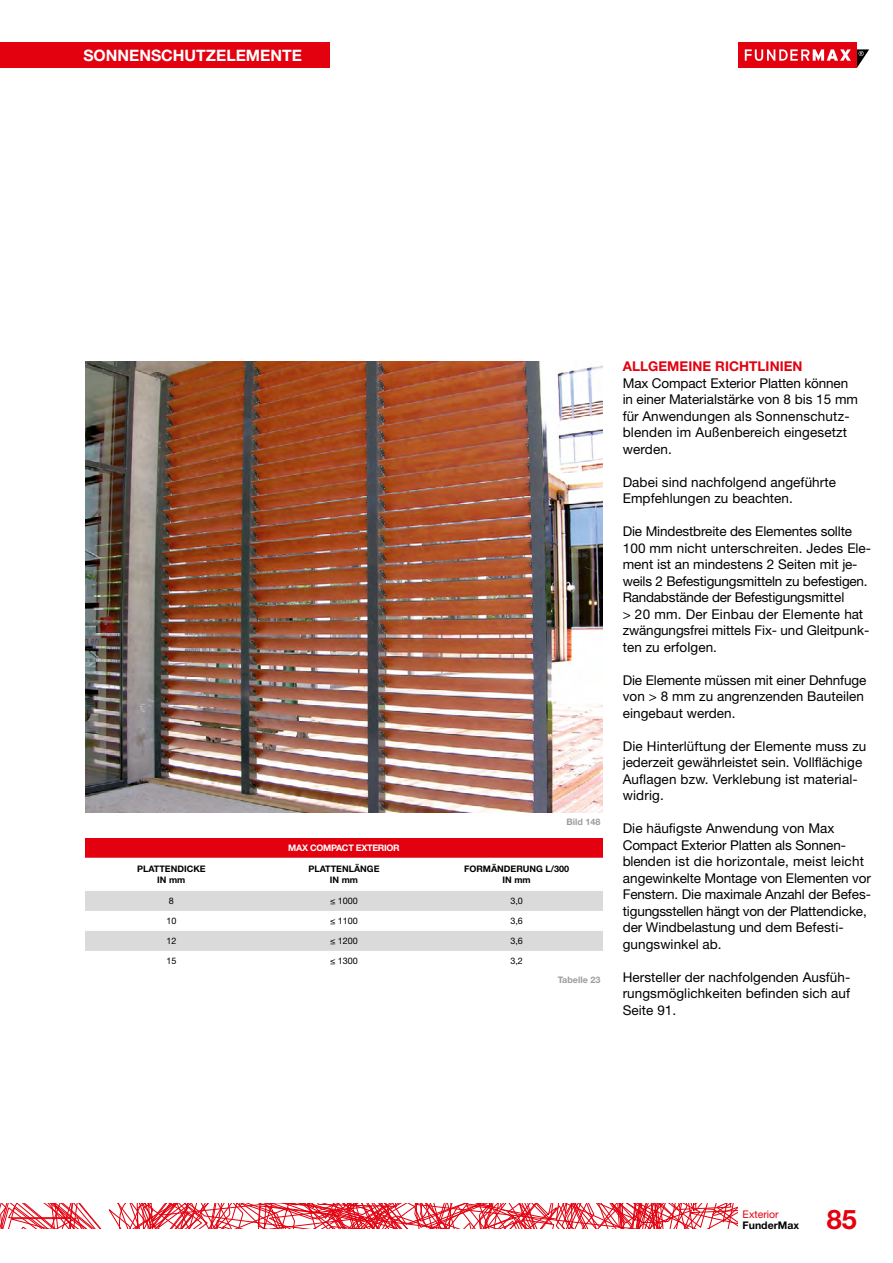
<style>
.page{position:relative;width:893px;height:1263px;background:#fff}
.page>*{position:absolute;margin:0;border:0;box-sizing:border-box;transform-origin:0 0}
.t1{font:700 27px "Helvetica Neue LT Pro";color:#e3000f}
.t2{font:700 15.75px "Helvetica Neue LT Pro";color:#fff}
.t3{font:13.5px/16.5px "Helvetica Neue LT Pro";color:#000}
.t4{font:700 13.5px "Helvetica Neue LT Pro";letter-spacing:.005em;color:#e3000f}
.t5{font:700 10.5px "Helvetica Neue LT Pro";color:#000}
.t6{font:10.5px "Helvetica Neue LT Pro";color:#e3000f}
.t7{font:700 9px/10.8px "Helvetica Neue LT Pro";color:#000;text-align:center}
.t8{font:9px "Helvetica Neue LT Pro";color:#000}
.t9{font:700 9px "Helvetica Neue LT Pro";letter-spacing:-.03em;color:#fff}
.t10{font:700 9px "Helvetica Neue LT Pro";color:#9c9d9d}
</style>
<div class="page">
<div style="left:738px;top:43px;width:119px;height:25px;background:#e3000f"></div>
<svg style="left:745px;top:49px;width:124px;height:19px"></svg>
<svg style="left:0;top:1203px;width:737px;height:26px"></svg>
<img style="left:85px;top:361px;width:518px;height:451px">
<div style="left:85px;top:838px;width:518px;height:20px;background:#e3000f"></div>
<svg style="left:85px;top:891px;width:518px;height:60px"></svg>
<div style="left:0;top:43px;width:330px;height:25px;background:#e3000f"></div>
<p class="t2" style="left:83px;top:45px;width:220px">SONNENSCHUTZELEMENTE</p>
<p class="t9" style="left:288px;top:842px;width:113px">MAX COMPACT EXTERIOR</p>
<p class="t10" style="left:566px;top:816px;width:35px">Bild 148</p>
<p class="t7" style="left:137px;top:863px;width:70px">PLATTENDICKE<br>IN mm</p>
<p class="t7" style="left:308px;top:863px;width:73px">PLATTENLÄNGE<br>IN mm</p>
<p class="t7" style="left:464px;top:863px;width:107px">FORMÄNDERUNG L/300<br>IN mm</p>
<p class="t8" style="left:169px;top:895px;width:7px">8</p>
<p class="t8" style="left:330px;top:895px;width:29px">≤ 1000</p>
<p class="t8" style="left:510px;top:895px;width:14px">3,0</p>
<p class="t8" style="left:166px;top:915px;width:12px">10</p>
<p class="t8" style="left:330px;top:915px;width:29px">≤ 1100</p>
<p class="t8" style="left:510px;top:915px;width:14px">3,6</p>
<p class="t8" style="left:166px;top:935px;width:12px">12</p>
<p class="t8" style="left:330px;top:935px;width:29px">≤ 1200</p>
<p class="t8" style="left:510px;top:935px;width:14px">3,6</p>
<p class="t8" style="left:166px;top:955px;width:12px">15</p>
<p class="t8" style="left:330px;top:955px;width:29px">≤ 1300</p>
<p class="t8" style="left:510px;top:955px;width:14px">3,2</p>
<p class="t10" style="left:558px;top:974px;width:44px">Tabelle 23</p>
<p class="t4" style="left:623px;top:358px;width:181px">ALLGEMEINE RICHTLINIEN</p>
<p class="t3" style="left:623px;top:374px;width:237px">Max Compact Exterior Platten können in einer Materialstärke von 8 bis 15 mm für Anwendungen als Sonnenschutz&shy;blenden im Außenbereich eingesetzt werden.</p>
<p class="t3" style="left:623px;top:473px;width:215px">Dabei sind nachfolgend angeführte<br>Empfehlungen zu beachten.</p>
<p class="t3" style="left:623px;top:523px;width:250px">Die Mindestbreite des Elementes sollte 100 mm nicht unterschreiten. Jedes Ele&shy;ment ist an mindestens 2 Seiten mit je&shy;weils 2 Befestigungsmitteln zu befestigen.<br>Randabstände der Befestigungsmittel<br>&gt; 20 mm. Der Einbau der Elemente hat zwängungsfrei mittels Fix- und Gleitpunk&shy;ten zu erfolgen.</p>
<p class="t3" style="left:623px;top:671px;width:245px">Die Elemente müssen mit einer Dehnfuge von &gt; 8 mm zu angrenzenden Bauteilen eingebaut werden.</p>
<p class="t3" style="left:623px;top:737px;width:245px">Die Hinterlüftung der Elemente muss zu jederzeit gewährleistet sein. Vollflächige Auflagen bzw. Verklebung ist material&shy;widrig.</p>
<p class="t3" style="left:623px;top:820px;width:250px">Die häufigste Anwendung von Max Compact Exterior Platten als Sonnen&shy;blenden ist die horizontale, meist leicht angewinkelte Montage von Elementen vor Fenstern. Die maximale Anzahl der Befes&shy;tigungsstellen hängt von der Plattendicke, der Windbelastung und dem Befesti&shy;gungswinkel ab.</p>
<p class="t3" style="left:623px;top:968px;width:229px;text-align:justify">Hersteller der nachfolgenden Ausfüh&shy;rungsmöglichkeiten befinden sich auf Seite 91.</p>
<p class="t6" style="left:743px;top:1208px;width:38px">Exterior</p>
<p class="t5" style="left:743px;top:1218px;width:58px">FunderMax</p>
<h1 class="t1" style="left:827px;top:1202px;width:32px">85</h1>
</div>
